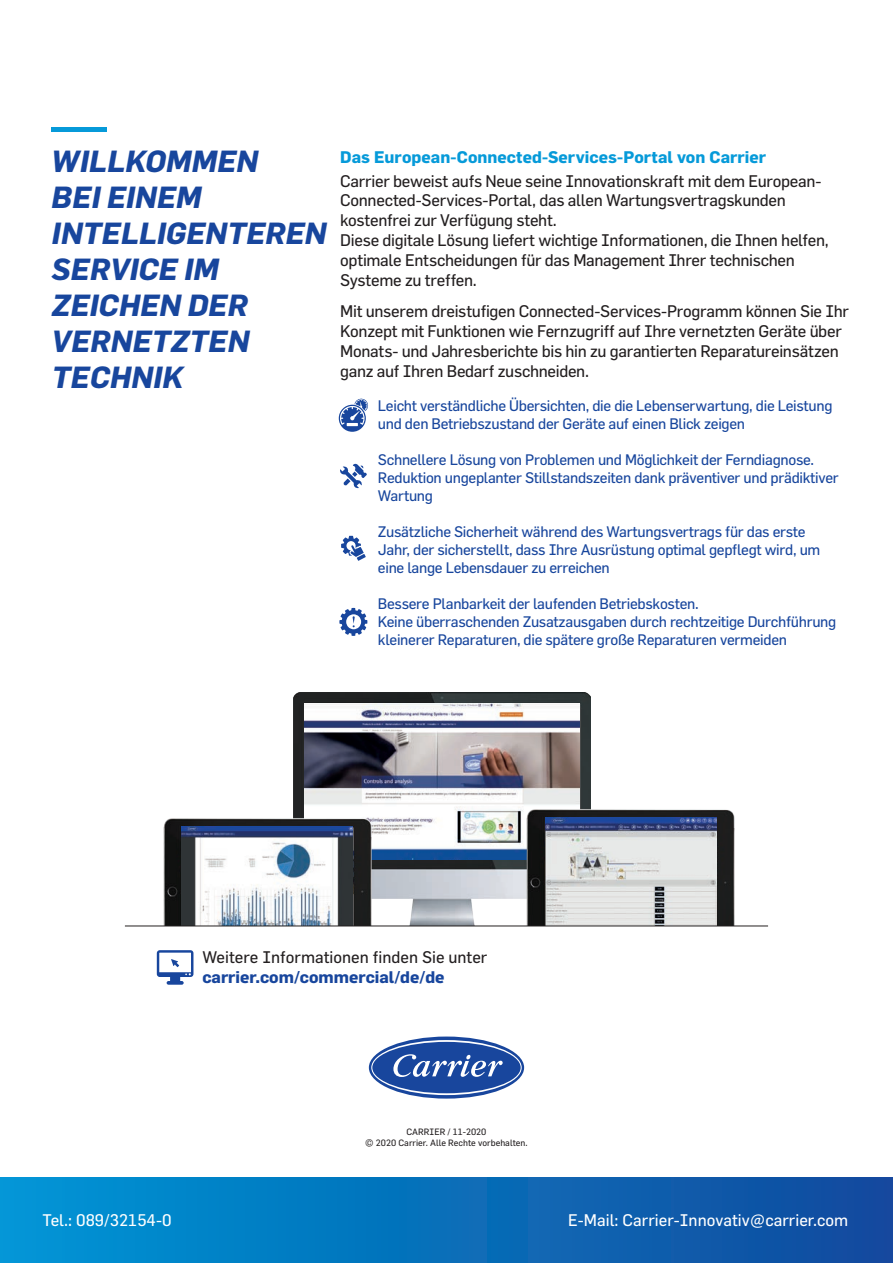
<style>
.page{position:relative;width:893px;height:1263px;background:#fff}
.page>*{position:absolute;margin:0;border:0;box-sizing:border-box;transform-origin:0 0}
.t1{font:italic 700 30px/36px "Flama";color:#18469d}
.t2{font:16.5px/19.8px "Flama";letter-spacing:-.02em;color:#231f20}
.t3{font:16.5px "Flama";color:#fff}
.t4{font:700 16.5px "Flama";letter-spacing:.005em;color:#069ad9}
.t5{font:16.5px "Flama";color:#231f20}
.t6{font:700 16.5px "Flama";color:#18469d}
.t7{font:15px/18px "Flama";letter-spacing:-.02em;color:#18469d}
.t8{font:9px/10.8px "Flama";color:#231f20;text-align:center}
</style>
<div class="page">
<svg style="left:339px;top:398px;width:29px;height:34px"></svg>
<svg style="left:340px;top:463px;width:27px;height:25px"></svg>
<svg style="left:341px;top:536px;width:25px;height:25px"></svg>
<svg style="left:339px;top:608px;width:28px;height:28px"></svg>
<hr style="left:52px;top:128px;width:55px;height:4px;background:#069ad9">
<div style="left:0;top:1178px;width:893px;height:85px;background:linear-gradient(to right,#0096d6,#13489d)"></div>
<svg style="left:369px;top:1036px;width:155px;height:62px"></svg>
<svg style="left:371px;top:1040px;width:151px;height:55px"></svg>
<img style="left:294px;top:692px;width:296px;height:234px">
<img style="left:304px;top:703px;width:275px;height:156px">
<img style="left:125px;top:785px;width:301px;height:141px">
<img style="left:471px;top:776px;width:297px;height:150px">
<img style="left:182px;top:827px;width:171px;height:99px">
<img style="left:545px;top:818px;width:171px;height:107px">
<svg style="left:157px;top:950px;width:36px;height:35px"></svg>
<hr style="left:125px;top:926px;width:643px;height:1px;background:#231f20">
<h1 class="t1" style="left:52px;top:143px;width:276px">WILLKOMMEN<br>BEI EINEM<br>INTELLIGENTEREN<br>SERVICE IM<br>ZEICHEN DER<br>VERNETZTEN<br>TECHNIK</h1>
<p class="t4" style="left:340px;top:147px;width:427px">Das European-Connected-Services-Portal von Carrier</p>
<p class="t2" style="left:340px;top:170px;width:490px">Carrier beweist aufs Neue seine Innovationskraft mit dem European-Connected-Services-Portal, das allen Wartungsvertragskunden kostenfrei zur Verfügung steht.<br>Diese digitale Lösung liefert wichtige Informationen, die Ihnen helfen, optimale Entscheidungen für das Management Ihrer technischen Systeme zu treffen.</p>
<p class="t2" style="left:340px;top:301px;width:510px">Mit unserem dreistufigen Connected-Services-Programm können Sie Ihr Konzept mit Funktionen wie Fernzugriff auf Ihre vernetzten Geräte über Monats- und Jahresberichte bis hin zu garantierten Reparatureinsätzen ganz auf Ihren Bedarf zuschneiden.</p>
<p class="t7" style="left:378px;top:396px;width:456px">Leicht verständliche Übersichten, die die Lebenserwartung, die Leistung und den Betriebszustand der Geräte auf einen Blick zeigen</p>
<p class="t7" style="left:378px;top:450px;width:462px">Schnellere Lösung von Problemen und Möglichkeit der Ferndiagnose.<br>Reduktion ungeplanter Stillstandszeiten dank präventiver und prädiktiver<br>Wartung</p>
<p class="t7" style="left:378px;top:522px;width:444px">Zusätzliche Sicherheit während des Wartungsvertrags für das erste<br>Jahr, der sicherstellt, dass Ihre Ausrüstung optimal gepflegt wird, um eine lange Lebensdauer zu erreichen</p>
<p class="t7" style="left:378px;top:594px;width:460px">Bessere Planbarkeit der laufenden Betriebskosten.<br>Keine überraschenden Zusatzausgaben durch rechtzeitige Durchführung kleinerer Reparaturen, die spätere große Reparaturen vermeiden</p>
<p class="t5" style="left:202px;top:947px;width:287px">Weitere Informationen finden Sie unter</p>
<p class="t6" style="left:202px;top:967px;width:244px">carrier.com/commercial/de/de</p>
<p class="t8" style="left:365px;top:1126px;width:164px">CARRIER / 11-2020<br>© 2020 Carrier. Alle Rechte vorbehalten.</p>
<p class="t3" style="left:43px;top:1210px;width:131px">Tel.: 089/32154-0</p>
<p class="t3" style="left:568px;top:1210px;width:282px">E-Mail: Carrier-Innovativ@carrier.com</p>
</div>
